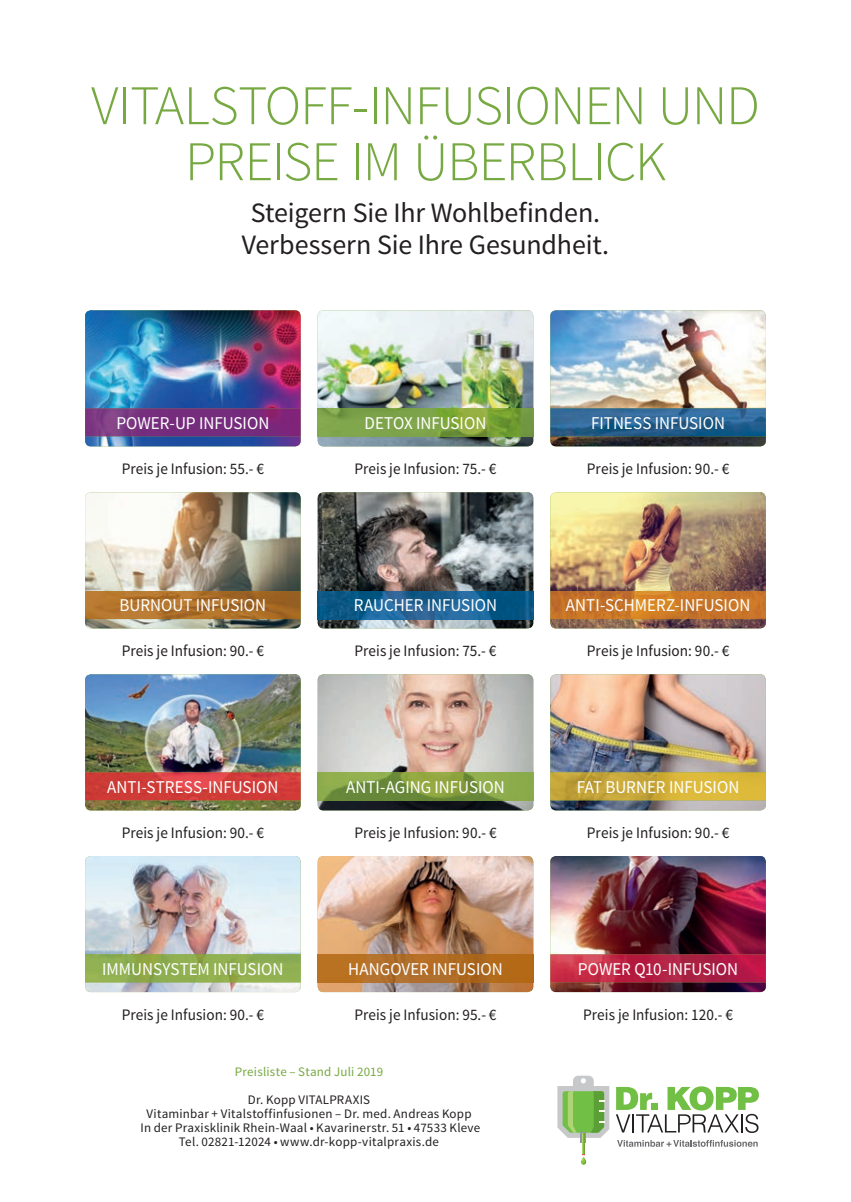
<style>
.page{position:relative;width:851px;height:1202px;background:#fff}
.page>*{position:absolute;margin:0;border:0;box-sizing:border-box;transform-origin:0 0}
.t1{font:300 56px/56px "Source Sans Pro";letter-spacing:-.015em;color:#77a942;text-align:center}
.t2{font:28px/32px "Source Sans Pro";letter-spacing:-.005em;color:#231f20;text-align:center}
.t3{font:18px "Source Sans Pro";letter-spacing:.005em;color:#fff;scale:.95 1}
.t4{font:16px "Source Sans Pro";letter-spacing:.005em;color:#231f20;scale:.95 1}
.t5{font:13px/14px "Source Sans Pro";letter-spacing:.02em;color:#231f20;text-align:center}
.t6{font:13px "Source Sans Pro";letter-spacing:.015em;color:#77a942}
</style>
<div class="page">
<img style="left:85px;top:310px;width:215px;height:136px;border-radius:6px">
<img style="left:85px;top:310px;width:6px;height:133px">
<img style="left:85px;top:492px;width:215px;height:136px">
<img style="left:85px;top:674px;width:215px;height:136px">
<img style="left:85px;top:856px;width:214px;height:136px">
<img style="left:317px;top:310px;width:216px;height:136px;border-radius:6px">
<img style="left:317px;top:492px;width:216px;height:136px;border-radius:6px">
<svg style="left:317px;top:674px;width:216px;height:136px;background:#282f2d"></svg>
<img style="left:317px;top:674px;width:216px;height:126px">
<img style="left:317px;top:856px;width:216px;height:136px;border-radius:6px">
<img style="left:550px;top:310px;width:215px;height:136px;border-radius:6px">
<img style="left:550px;top:310px;width:6px;height:136px">
<img style="left:550px;top:492px;width:215px;height:136px">
<img style="left:550px;top:674px;width:215px;height:136px">
<img style="left:550px;top:856px;width:211px;height:136px">
<img style="left:85px;top:772px;width:215px;height:28px">
<img style="left:550px;top:772px;width:215px;height:28px">
<img style="left:550px;top:954px;width:215px;height:28px">
<img style="left:317px;top:954px;width:216px;height:28px">
<img style="left:85px;top:954px;width:215px;height:28px">
<img style="left:85px;top:591px;width:215px;height:28px">
<img style="left:317px;top:591px;width:216px;height:28px">
<img style="left:550px;top:591px;width:215px;height:28px">
<img style="left:550px;top:408px;width:215px;height:28px">
<img style="left:317px;top:408px;width:216px;height:28px">
<img style="left:85px;top:408px;width:215px;height:28px">
<svg style="left:557px;top:1076px;width:52px;height:88px"></svg>
<svg style="left:616px;top:1086px;width:142px;height:47px"></svg>
<svg style="left:617px;top:1140px;width:140px;height:7px"></svg>
<h1 class="t1" style="left:91px;top:78px;width:670px">VITALSTOFF-INFUSIONEN UND<br>PREISE IM ÜBERBLICK</h1>
<h2 class="t2" style="left:242px;top:197px;width:368px">Steigern Sie Ihr Wohlbefinden.<br>Verbessern Sie Ihre Gesundheit.</h2>
<p class="t3" style="left:116px;top:411px;width:162px">POWER-UP INFUSION</p>
<p class="t3" style="left:364px;top:411px;width:130px">DETOX INFUSION</p>
<p class="t3" style="left:591px;top:411px;width:142px">FITNESS INFUSION</p>
<p class="t4" style="left:122px;top:459px;width:151px">Preis je Infusion: 55.- €</p>
<p class="t4" style="left:354px;top:459px;width:151px">Preis je Infusion: 75.- €</p>
<p class="t4" style="left:587px;top:459px;width:151px">Preis je Infusion: 90.- €</p>
<p class="t3" style="left:119px;top:594px;width:156px">BURNOUT INFUSION</p>
<p class="t3" style="left:354px;top:594px;width:152px">RAUCHER INFUSION</p>
<p class="t3" style="left:565px;top:594px;width:196px">ANTI-SCHMERZ-INFUSION</p>
<p class="t4" style="left:122px;top:641px;width:151px">Preis je Infusion: 90.- €</p>
<p class="t4" style="left:354px;top:641px;width:151px">Preis je Infusion: 75.- €</p>
<p class="t4" style="left:587px;top:641px;width:151px">Preis je Infusion: 90.- €</p>
<p class="t3" style="left:107px;top:775px;width:182px">ANTI-STRESS-INFUSION</p>
<p class="t3" style="left:346px;top:775px;width:169px">ANTI-AGING INFUSION</p>
<p class="t3" style="left:576px;top:775px;width:173px">FAT BURNER INFUSION</p>
<p class="t4" style="left:122px;top:823px;width:151px">Preis je Infusion: 90.- €</p>
<p class="t4" style="left:354px;top:823px;width:151px">Preis je Infusion: 90.- €</p>
<p class="t4" style="left:587px;top:823px;width:151px">Preis je Infusion: 90.- €</p>
<p class="t3" style="left:102px;top:957px;width:192px">IMMUNSYSTEM INFUSION</p>
<p class="t3" style="left:348px;top:957px;width:164px">HANGOVER INFUSION</p>
<p class="t3" style="left:578px;top:957px;width:170px">POWER Q10-INFUSION</p>
<p class="t4" style="left:122px;top:1005px;width:151px">Preis je Infusion: 90.- €</p>
<p class="t4" style="left:354px;top:1005px;width:151px">Preis je Infusion: 95.- €</p>
<p class="t4" style="left:583px;top:1005px;width:159px">Preis je Infusion: 120.- €</p>
<p class="t6" style="left:235px;top:1064px;width:150px">Preisliste – Stand Juli 2019</p>
<p class="t5" style="left:140px;top:1093px;width:341px">Dr. Kopp VITALPRAXIS<br>Vitaminbar + Vitalstoffinfusionen – Dr. med. Andreas Kopp<br>In der Praxisklinik Rhein-Waal • Kavarinerstr. 51 • 47533 Kleve Tel. 02821-12024 • www.dr-kopp-vitalpraxis.de</p>
</div>
